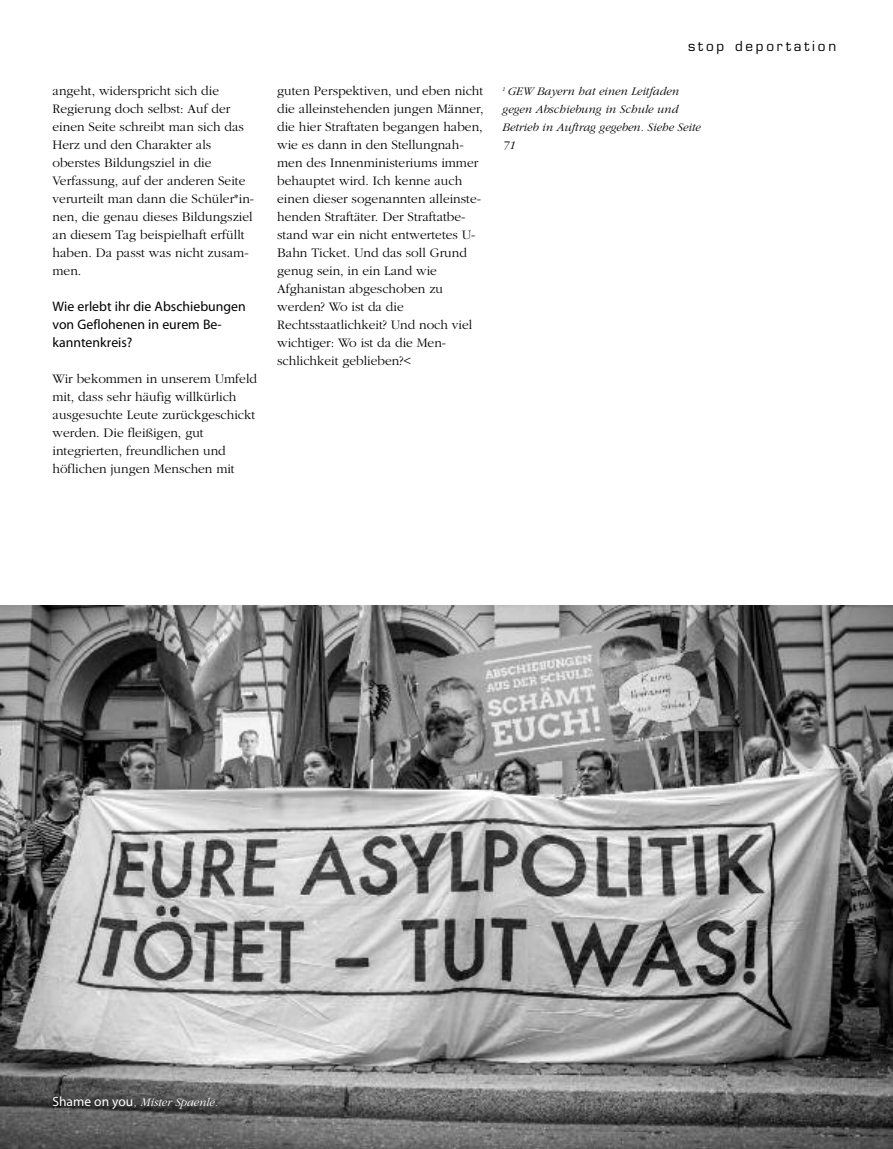
<style>
.page{position:relative;width:893px;height:1149px;background:#fff}
.page>*{position:absolute;margin:0;border:0;box-sizing:border-box;transform-origin:0 0}
.t1{font:13.8px/18px "Myriad";color:#000}
.t2{font:300 13.5px/18px "Garamond";color:#000}
.t3{font:13.5px "Eurostile";letter-spacing:.205em;color:#000}
.t4{font:italic 300 12px/18px "Garamond";color:#000}
.t5{font:italic 300 12px "Garamond";color:#fff}
.s1{font-family:"Myriad";font-weight:400;font-style:normal;font-size:13.5px}
</style>
<div class="page">
<img style="left:0;top:605px;width:893px;height:543px">
<p class="t2" style="left:53px;top:81px;width:203px">angeht, widerspricht sich die<br>Regierung doch selbst: Auf der einen Seite schreibt man sich das<br>Herz und den Charakter als oberstes Bildungsziel in die<br>Verfassung, auf der anderen Seite verurteilt man dann die Schüler*in&shy;nen, die genau dieses Bildungsziel an diesem Tag beispielhaft erfüllt haben. Da passt was nicht zusam&shy;men.</p>
<p class="t1" style="left:53px;top:298px;width:195px">Wie erlebt ihr die Abschiebungen von Geflohenen in eurem Be&shy;kanntenkreis?</p>
<p class="t2" style="left:53px;top:369px;width:206px">Wir bekommen in unserem Umfeld mit, dass sehr häufig willkürlich ausgesuchte Leute zurückgeschickt werden. Die fleißigen, gut integrierten, freundlichen und höflichen jungen Menschen mit</p>
<p class="t3" style="left:688px;top:41px;width:149px">stop deportation</p>
<p class="t2" style="left:277px;top:81px;width:208px">guten Perspektiven, und eben nicht die alleinstehenden jungen Männer, die hier Straftaten begangen haben, wie es dann in den Stellungnah&shy;men des Innenministeriums immer behauptet wird. Ich kenne auch einen dieser sogenannten alleinste&shy;henden Straftäter. Der Straftatbe&shy;stand war ein nicht entwertetes U-<br>Bahn Ticket. Und das soll Grund genug sein, in ein Land wie<br>Afghanistan abgeschoben zu werden? Wo ist da die<br>Rechtsstaatlichkeit? Und noch viel wichtiger: Wo ist da die Men&shy;schlichkeit geblieben?&lt;</p>
<p class="t4" style="left:502px;top:81px;width:200px"><sup>1</sup> GEW Bayern hat einen Leitfaden gegen Abschiebung in Schule und<br>Betrieb in Auftrag gegeben. Siehe Seite<br>71</p>
<p class="t5" style="left:52px;top:1094px;width:166px"><span class="s1">Shame on you</span>, Mister Spaenle.</p>
</div>
